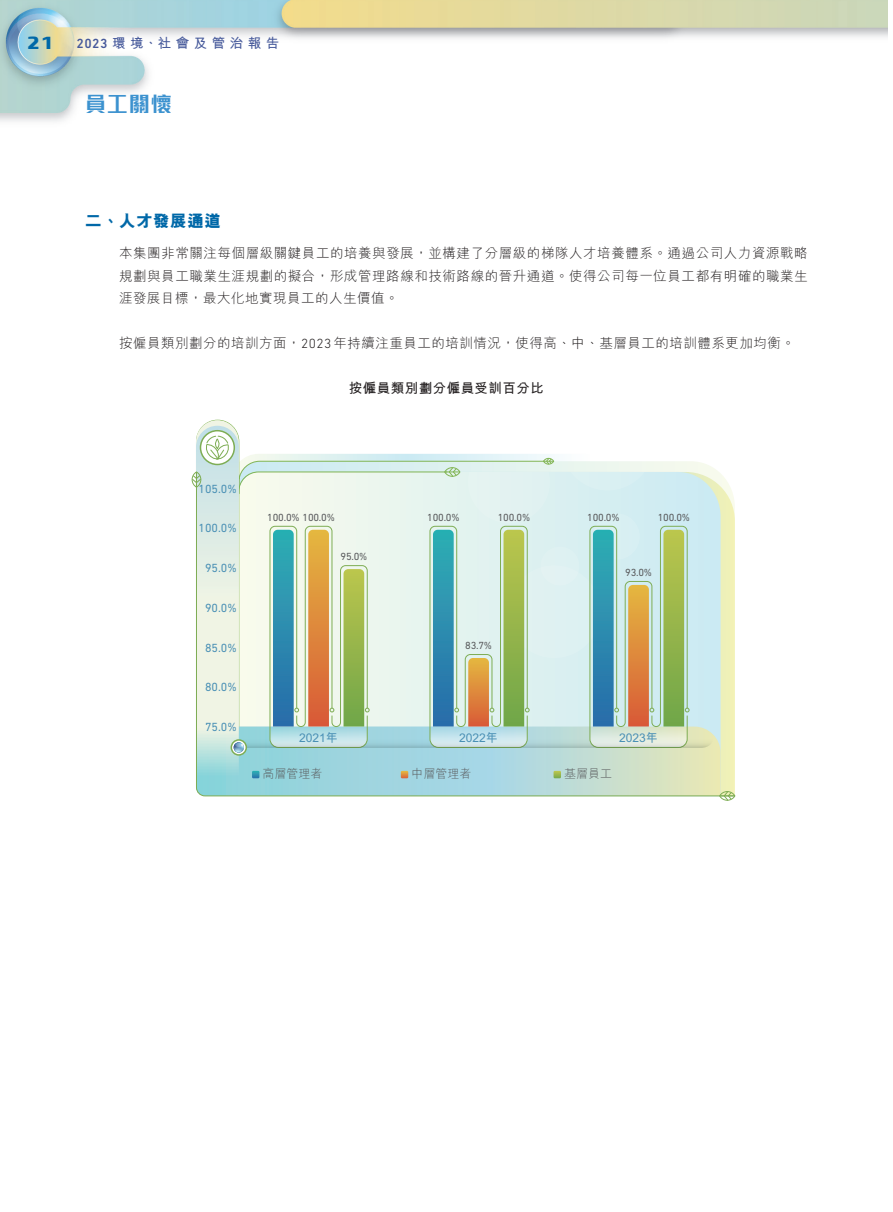
<style>
.page{position:relative;width:893px;height:1212px;background:#fff}
.page>*{position:absolute;margin:0;border:0;box-sizing:border-box;transform-origin:0 0}
.t1{font:700 21px "M Stiff Hei HK";color:#3c92cf}
.t2{font:700 18px "Francker Pro";color:#0068a8}
._4__副標題{font:800 16.5px "M Hei HK";letter-spacing:.035em;color:#0068a8}
._1__內文{font:300 13.5px/22.5px "M Hei HK";letter-spacing:.035em;color:#231f20;text-align:justify}
.t3{font:700 13.5px "M Hei HK";letter-spacing:.33em;color:#475a9b}
._1__內文-2{font:700 13.5px "M Hei HK";letter-spacing:.035em;color:#231f20}
.t4{font:12px "DIN Next LT Pro";color:#4a90b5}
.t5{font:700 12px "M Hei HK";color:#4a90b5}
.t6{font:300 12px "M Hei HK";color:#595a5c}
.t7{font:10.5px "DIN Next LT Pro";letter-spacing:-.02em;color:#595a5c}
.s1{font-family:"DIN Next LT Pro";font-weight:500}
.s2{font-family:"M Hei HKS"}
.s3{font-family:"DIN Next LT Pro"}
</style>
<div class="page">
<img style="left:0;top:0;width:887px;height:122px">
<svg style="left:191px;top:420px;width:545px;height:381px;background:#cce0d3"></svg>
<h2 class="t2" style="left:27px;top:31px;width:29px">21</h2>
<p class="t3" style="left:77px;top:33px;width:204px"><span class="s1">2023</span>環境<span class="s2">、</span>社會及管治報告</p>
<h1 class="t1" style="left:85px;top:94px;width:88px">員工關懷</h1>
<p class="_4__副標題" style="left:85px;top:213px;width:137px">二、人才發展通道</p>
<p class="_1__內文" style="left:119px;top:242px;width:690px">本集團非常關注每個層級關鍵員工的培養與發展，並構建了分層級的梯隊人才培養體系。通過公司人力資源戰略規劃與員工職業生涯規劃的擬合，形成管理路線和技術路線的晉升通道。使得公司每一位員工都有明確的職業生涯發展目標，最大化地實現員工的人生價值。</p>
<p class="_1__內文" style="left:119px;top:332px;width:677px">按僱員類別劃分的培訓方面，<span class="s3">2023</span>年持續注重員工的培訓情況，使得高、中、基層員工的培訓體系更加均衡。</p>
<p class="_1__內文-2" style="left:349px;top:379px;width:197px">按僱員類別劃分僱員受訓百分比</p>
<p class="t4" style="left:199px;top:481px;width:40px">105.0%</p>
<p class="t4" style="left:199px;top:521px;width:40px">100.0%</p>
<p class="t4" style="left:205px;top:561px;width:33px">95.0%</p>
<p class="t4" style="left:205px;top:601px;width:33px">90.0%</p>
<p class="t4" style="left:205px;top:640px;width:33px">85.0%</p>
<p class="t4" style="left:205px;top:680px;width:33px">80.0%</p>
<p class="t4" style="left:205px;top:720px;width:33px">75.0%</p>
<p class="t7" style="left:267px;top:511px;width:69px">100.0% 100.0%</p>
<p class="t7" style="left:341px;top:551px;width:28px">95.0%</p>
<p class="t5" style="left:299px;top:729px;width:40px">2021年</p>
<p class="t6" style="left:263px;top:768px;width:61px">高層管理者</p>
<p class="t7" style="left:427px;top:511px;width:34px">100.0%</p>
<p class="t7" style="left:498px;top:511px;width:34px">100.0%</p>
<p class="t7" style="left:587px;top:511px;width:34px">100.0%</p>
<p class="t7" style="left:658px;top:511px;width:34px">100.0%</p>
<p class="t7" style="left:625px;top:566px;width:28px">93.0%</p>
<p class="t7" style="left:465px;top:639px;width:28px">83.7%</p>
<p class="t5" style="left:459px;top:729px;width:40px">2022年</p>
<p class="t5" style="left:619px;top:729px;width:40px">2023年</p>
<p class="t6" style="left:411px;top:768px;width:61px">中層管理者</p>
<p class="t6" style="left:564px;top:768px;width:49px">基層員工</p>
</div>
